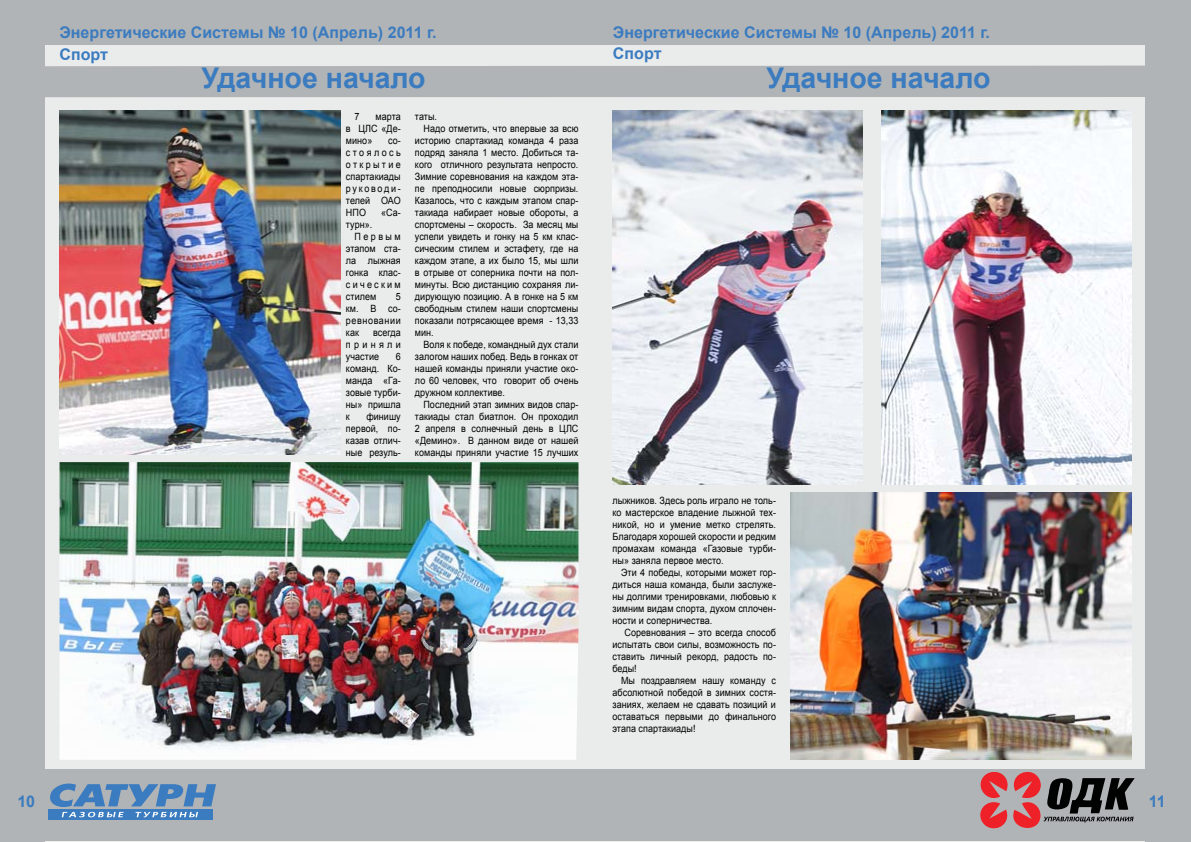
<style>
.page{position:relative;width:1191px;height:842px;background:#fff}
.page>*{position:absolute;margin:0;border:0;box-sizing:border-box;transform-origin:0 0}
.t1{font:700 28.5px "Arial";color:#3b7bbf}
.t2{font:700 16px "Arial";color:#3b7bbf}
.t3{font:10px/12px "Arial";letter-spacing:.005em;color:#000;text-align:justify;scale:.9 1}
.t4{font:10px "Arial";letter-spacing:.255em;color:#000;scale:.9 1}
</style>
<div class="page">
<div style="left:1px;top:0;width:1189px;height:842px;background:#eaebeb"></div>
<div style="left:1145px;top:0;width:45px;height:841px;background:#b1b4b6"></div>
<div style="left:38px;top:0;width:1110px;height:45px;background:#b1b4b6"></div>
<div style="left:0;top:0;width:45px;height:841px;background:#b1b4b6"></div>
<div style="left:43px;top:769px;width:1110px;height:72px;background:#b1b4b6"></div>
<div style="left:45px;top:66px;width:1100px;height:31px;background:#b1b4b6"></div>
<svg style="left:49px;top:809px;width:164px;height:11px"></svg>
<svg style="left:50px;top:783px;width:166px;height:34px"></svg>
<svg style="left:980px;top:772px;width:154px;height:57px"></svg>
<img style="left:60px;top:462px;width:518px;height:298px">
<img style="left:60px;top:111px;width:280px;height:344px">
<img style="left:613px;top:111px;width:249px;height:374px">
<img style="left:881px;top:111px;width:250px;height:374px">
<img style="left:790px;top:492px;width:341px;height:268px">
<h2 class="t2" style="left:60px;top:22px;width:378px">Энергетические Системы № 10 (Апрель) 2011 г.</h2>
<h2 class="t2" style="left:613px;top:22px;width:378px">Энергетические Системы № 10 (Апрель) 2011 г.</h2>
<h2 class="t2" style="left:59px;top:44px;width:50px">Спорт</h2>
<h2 class="t2" style="left:613px;top:43px;width:50px">Спорт</h2>
<h1 class="t1" style="left:202px;top:59px;width:226px">Удачное начало</h1>
<h1 class="t1" style="left:766px;top:59px;width:226px">Удачное начало</h1>
<p class="t3" style="left:354px;top:111px;width:7px">7</p>
<p class="t3" style="left:346px;top:111px;width:62px;text-indent:30px">марта в ЦЛС «Де&shy;мино»</p>
<p class="t3" style="left:346px;top:135px;width:62px;text-indent:42px">со&shy;стоялось открытие спартакиады руководи&shy;телей ОАО НПО</p>
<p class="t3" style="left:381px;top:207px;width:23px">«Са-</p>
<p class="t3" style="left:346px;top:219px;width:31px">турн».</p>
<p class="t3" style="left:354px;top:231px;width:53px">Первым</p>
<p class="t3" style="left:346px;top:243px;width:62px">этапом ста-</p>
<p class="t3" style="left:346px;top:255px;width:62px">ла лыжная</p>
<p class="t3" style="left:346px;top:267px;width:62px">гонка клас-</p>
<p class="t4" style="left:346px;top:278px;width:62px">сическим</p>
<p class="t3" style="left:346px;top:291px;width:35px">стилем</p>
<p class="t3" style="left:346px;top:291px;width:62px;text-indent:50px">5 км. В со&shy;ревновании как</p>
<p class="t3" style="left:346px;top:327px;width:62px;text-indent:27px">всегда приняли участие</p>
<p class="t3" style="left:346px;top:351px;width:62px;text-indent:50px">6 команд. Ко&shy;манда «Га&shy;зовые турби&shy;ны» пришла к</p>
<p class="t3" style="left:346px;top:411px;width:62px;text-indent:20px">финишу первой, по&shy;казав отлич&shy;ные резуль-</p>
<p class="t3" style="left:415px;top:111px;width:26px">таты.</p>
<p class="t3" style="left:423px;top:123px;width:174px">Надо отметить, что впервые за всю</p>
<p class="t3" style="left:415px;top:135px;width:183px">историю спартакиад команда 4 раза</p>
<p class="t3" style="left:415px;top:147px;width:183px">подряд заняла 1 место. Добиться та-</p>
<p class="t3" style="left:415px;top:159px;width:183px">кого отличного результата непросто.</p>
<p class="t3" style="left:415px;top:171px;width:183px">Зимние соревнования на каждом эта-</p>
<p class="t3" style="left:415px;top:183px;width:183px">пе преподносили новые сюрпризы.</p>
<p class="t3" style="left:415px;top:195px;width:183px">Казалось, что с каждым этапом спар-</p>
<p class="t3" style="left:415px;top:207px;width:183px">такиада набирает новые обороты, а</p>
<p class="t3" style="left:415px;top:219px;width:183px">спортсмены – скорость. За месяц мы</p>
<p class="t3" style="left:415px;top:231px;width:183px">успели увидеть и гонку на 5 км клас-</p>
<p class="t3" style="left:415px;top:243px;width:183px">сическим стилем и эстафету, где на</p>
<p class="t3" style="left:415px;top:255px;width:183px">каждом этапе, а их было 15, мы шли</p>
<p class="t3" style="left:415px;top:267px;width:183px">в отрыве от соперника почти на пол-</p>
<p class="t3" style="left:415px;top:279px;width:183px">минуты. Всю дистанцию сохраняя ли-</p>
<p class="t3" style="left:415px;top:291px;width:183px">дирующую позицию. А в гонке на 5 км</p>
<p class="t3" style="left:415px;top:303px;width:183px">свободным стилем наши спортсмены</p>
<p class="t3" style="left:415px;top:315px;width:183px">показали потрясающее время - 13,33</p>
<p class="t3" style="left:415px;top:327px;width:22px">мин.</p>
<p class="t3" style="left:423px;top:339px;width:174px">Воля к победе, командный дух стали</p>
<p class="t3" style="left:415px;top:351px;width:183px">залогом наших побед. Ведь в гонках от</p>
<p class="t3" style="left:415px;top:363px;width:183px">нашей команды приняли участие око-</p>
<p class="t3" style="left:415px;top:375px;width:183px">ло 60 человек, что говорит об очень</p>
<p class="t3" style="left:415px;top:387px;width:102px">дружном коллективе.</p>
<p class="t3" style="left:423px;top:399px;width:174px">Последний этап зимних видов спар-</p>
<p class="t3" style="left:415px;top:411px;width:183px">такиады стал биатлон. Он проходил</p>
<p class="t3" style="left:415px;top:423px;width:183px">2 апреля в солнечный день в ЦЛС</p>
<p class="t3" style="left:415px;top:435px;width:183px">«Демино». В данном виде от нашей</p>
<p class="t3" style="left:415px;top:447px;width:183px">команды приняли участие 15 лучших</p>
<p class="t3" style="left:612px;top:495px;width:183px">лыжников. Здесь роль играло не толь&shy;ко мастерское владение лыжной тех&shy;никой, но и умение метко стрелять.<br>Благодаря хорошей скорости и редким промахам команда «Газовые турби&shy;ны» заняла первое место.</p>
<p class="t3" style="left:612px;top:567px;width:183px;text-indent:9px">Эти 4 победы, которыми может гор&shy;диться наша команда, были заслуже&shy;ны долгими тренировками, любовью к зимним видам спорта, духом сплочен&shy;ности и соперничества.</p>
<p class="t3" style="left:612px;top:627px;width:183px;text-indent:12px">Соревнования – это всегда способ испытать свои силы, возможность по&shy;ставить личный рекорд, радость по&shy;беды!</p>
<p class="t3" style="left:612px;top:675px;width:183px;text-indent:9px">Мы поздравляем нашу команду с абсолютной победой в зимних состя&shy;заниях, желаем не сдавать позиций и оставаться первыми до финального этапа спартакиады!</p>
<h2 class="t2" style="left:17px;top:790px;width:19px">10</h2>
<h2 class="t2" style="left:1149px;top:790px;width:18px">11</h2>
</div>
